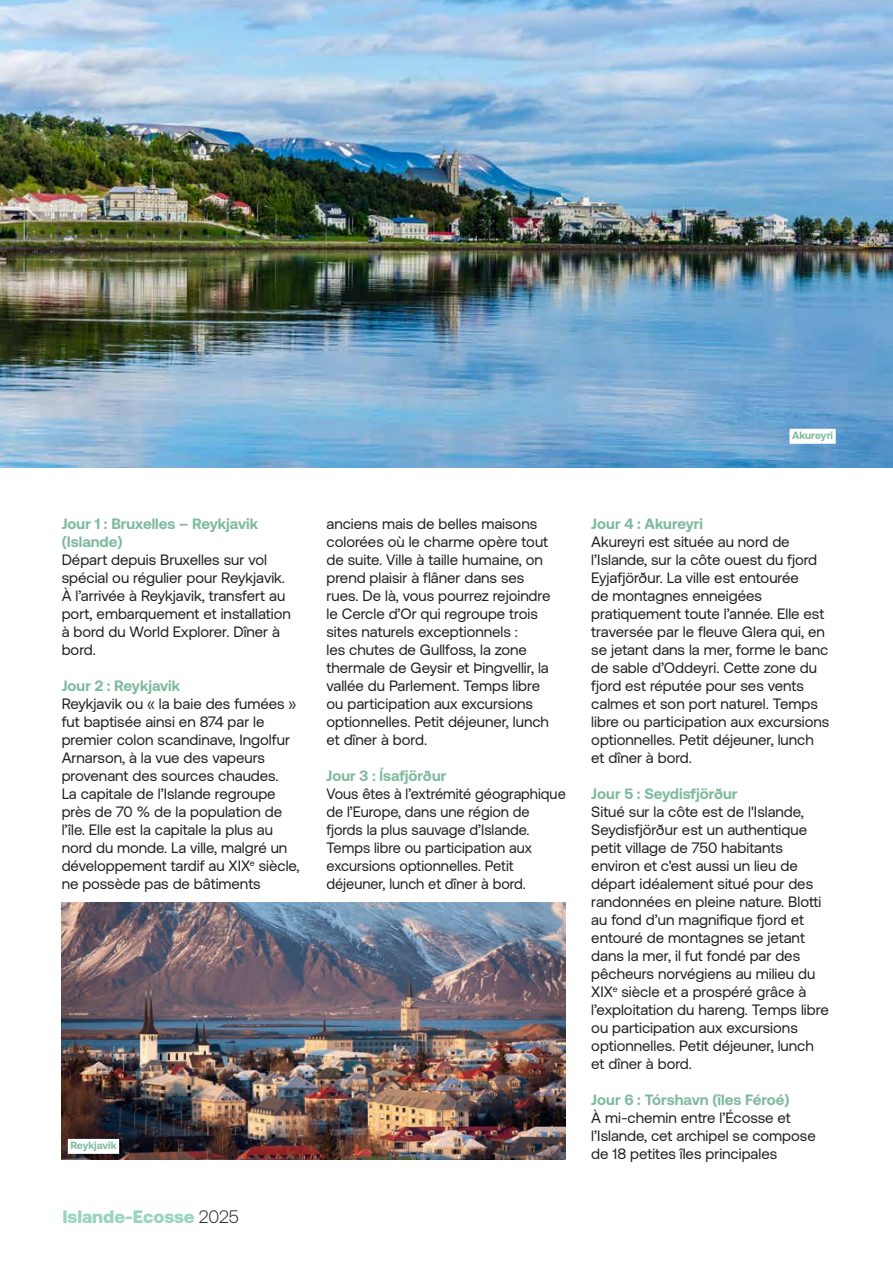
<style>
.page{position:relative;width:893px;height:1263px;background:#fff}
.page>*{position:absolute;margin:0;border:0;box-sizing:border-box;transform-origin:0 0}
.t1{font:900 18px "Aeonik";color:#98d4c0}
.t2{font:15px/18px "Aeonik";color:#231f20}
.t3{font:700 15px/18px "Aeonik";color:#7eba9d}
.t4{font:700 10.5px "Aeonik";color:#7eba9d}
.s1{font-weight:300;color:#231f20}
</style>
<div class="page">
<img style="left:0;top:0;width:892px;height:468px">
<hr style="left:892px;top:0;width:1px;height:468px;background:#e1f4fc">
<div style="left:789px;top:429px;width:47px;height:15px;background:#fff"></div>
<img style="left:62px;top:902px;width:504px;height:258px">
<div style="left:68px;top:1139px;width:51px;height:15px;background:#fff"></div>
<p class="t4" style="left:792px;top:430px;width:42px">Akureyri</p>
<p class="t3" style="left:62px;top:514px;width:198px">Jour 1 : Bruxelles – Reykjavik (Islande)</p>
<p class="t2" style="left:62px;top:550px;width:231px">Départ depuis Bruxelles sur vol spécial ou régulier pour Reykjavik.<br>À l’arrivée à Reykjavik, transfert au port, embarquement et installation à bord du World Explorer. Dîner à bord.</p>
<p class="t3" style="left:62px;top:676px;width:120px">Jour 2 : Reykjavik</p>
<p class="t2" style="left:62px;top:694px;width:239px">Reykjavik ou « la baie des fumées » fut baptisée ainsi en 874 par le premier colon scandinave, Ingolfur<br>Arnarson, à la vue des vapeurs provenant des sources chaudes.<br>La capitale de l’Islande regroupe près de 70 % de la population de l’île. Elle est la capitale la plus au nord du monde. La ville, malgré un développement tardif au XIX<sup>e</sup> siècle, ne possède pas de bâtiments</p>
<p class="t4" style="left:70px;top:1140px;width:48px">Reykjavik</p>
<p class="t1" style="left:62px;top:1206px;width:178px">Islande-Ecosse <span class="s1">2025</span></p>
<p class="t2" style="left:326px;top:514px;width:225px">anciens mais de belles maisons colorées où le charme opère tout de suite. Ville à taille humaine, on prend plaisir à flâner dans ses rues. De là, vous pourrez rejoindre le Cercle d’Or qui regroupe trois sites naturels exceptionnels :<br>les chutes de Gullfoss, la zone thermale de Geysir et Þingvellir, la vallée du Parlement. Temps libre ou participation aux excursions optionnelles. Petit déjeuner, lunch et dîner à bord.</p>
<p class="t3" style="left:326px;top:766px;width:121px">Jour 3 : ĺsafjörður</p>
<p class="t2" style="left:326px;top:784px;width:241px">Vous êtes à l’extrémité géographique de l’Europe, dans une région de fjords la plus sauvage d’Islande.<br>Temps libre ou participation aux excursions optionnelles. Petit déjeuner, lunch et dîner à bord.</p>
<p class="t3" style="left:591px;top:514px;width:113px">Jour 4 : Akureyri</p>
<p class="t2" style="left:591px;top:532px;width:240px">Akureyri est située au nord de l’Islande, sur la côte ouest du fjord<br>Eyjafjörður. La ville est entourée<br>de montagnes enneigées pratiquement toute l’année. Elle est traversée par le fleuve Glera qui, en se jetant dans la mer, forme le banc de sable d’Oddeyri. Cette zone du fjord est réputée pour ses vents calmes et son port naturel. Temps libre ou participation aux excursions optionnelles. Petit déjeuner, lunch et dîner à bord.</p>
<p class="t3" style="left:591px;top:784px;width:148px">Jour 5 : Seydisfjörður</p>
<p class="t2" style="left:591px;top:802px;width:239px">Situé sur la côte est de l'Islande,<br>Seydisfjörður est un authentique petit village de 750 habitants environ et c'est aussi un lieu de départ idéalement situé pour des randonnées en pleine nature. Blotti au fond d’un magnifique fjord et entouré de montagnes se jetant dans la mer, il fut fondé par des pêcheurs norvégiens au milieu du<br>XIX<sup>e</sup> siècle et a prospéré grâce à l’exploitation du hareng. Temps libre ou participation aux excursions optionnelles. Petit déjeuner, lunch et dîner à bord.</p>
<p class="t3" style="left:591px;top:1090px;width:200px">Jour 6 : Tórshavn (îles Féroé)</p>
<p class="t2" style="left:591px;top:1108px;width:226px">À mi-chemin entre l’Écosse et l’Islande, cet archipel se compose de 18 petites îles principales</p>
</div>
